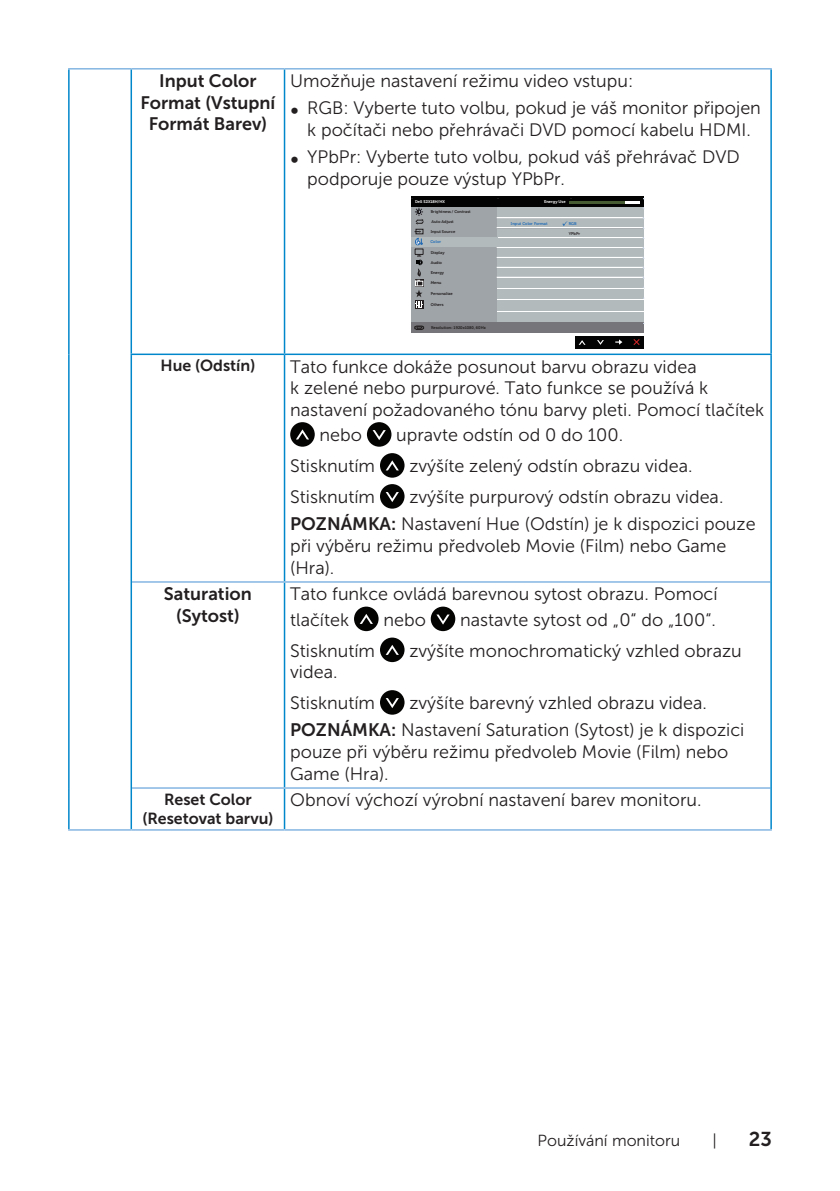
<style>
.page{position:relative;width:840px;height:1191px;background:#fff}
.page>*{position:absolute;margin:0;border:0;box-sizing:border-box;transform-origin:0 0}
.t1{font:20px "Museo Sans For Dell 700";color:#231f20}
.text_OSD_table{font:18px/21.6px "Museo Sans For Dell 300";color:#231f20}
.text_OSD_table-2{font:18px/21.6px "Museo Sans For Dell 700";color:#231f20;text-align:center}
.Table_Paragraph{font:18px "Museo Sans For Dell 300";color:#231f20}
.Table_Paragraph-2{font:16px/19.2px "Museo Sans For Dell 700";color:#231f20;text-align:center}
.t2{font:16px "Museo Sans For Dell 300";color:#231f20}
.t3{font:700 4px "Museo For Dell";color:#231f20}
.t4{font:700 4px "Museo For Dell";color:#1f6bb5}
.t5{font:700 4px "Museo For Dell";color:#fff}
.s1{font-family:"Museo Sans For Dell 700"}
</style>
<div class="page">
<hr style="left:68px;top:68px;width:63px;height:2px;background:#84b6e2">
<hr style="left:68px;top:70px;width:2px;height:284px;background:#0087cb">
<hr style="left:68px;top:354px;width:2px;height:228px;background:#0087cb">
<hr style="left:68px;top:582px;width:2px;height:206px;background:#0087cb">
<hr style="left:68px;top:788px;width:2px;height:41px;background:#0087cb">
<hr style="left:131px;top:68px;width:153px;height:2px;background:#84b6e2">
<hr style="left:284px;top:68px;width:487px;height:2px;background:#84b6e2">
<hr style="left:132px;top:581px;width:152px;height:2px;background:#84b6e2">
<hr style="left:284px;top:581px;width:486px;height:2px;background:#84b6e2">
<hr style="left:132px;top:787px;width:152px;height:1px;background:#84b6e2">
<hr style="left:284px;top:787px;width:486px;height:1px;background:#84b6e2">
<hr style="left:130px;top:70px;width:2px;height:283px;background:#0087cb">
<hr style="left:283px;top:70px;width:2px;height:283px;background:#0087cb">
<hr style="left:770px;top:70px;width:1px;height:283px;background:#0087cb">
<hr style="left:130px;top:353px;width:154px;height:2px;background:#0087cb">
<hr style="left:130px;top:355px;width:2px;height:227px;background:#0087cb">
<hr style="left:284px;top:353px;width:487px;height:2px;background:#0087cb">
<hr style="left:283px;top:355px;width:2px;height:226px;background:#0087cb">
<hr style="left:770px;top:355px;width:1px;height:227px;background:#0087cb">
<hr style="left:130px;top:582px;width:2px;height:206px;background:#0087cb">
<hr style="left:283px;top:583px;width:2px;height:204px;background:#0087cb">
<hr style="left:770px;top:582px;width:1px;height:206px;background:#0087cb">
<hr style="left:130px;top:788px;width:2px;height:41px;background:#0087cb">
<hr style="left:283px;top:788px;width:2px;height:41px;background:#0087cb">
<hr style="left:770px;top:788px;width:1px;height:41px;background:#0087cb">
<hr style="left:68px;top:829px;width:63px;height:1px;background:#84b6e2">
<hr style="left:131px;top:829px;width:153px;height:1px;background:#84b6e2">
<hr style="left:284px;top:829px;width:487px;height:1px;background:#84b6e2">
<div style="left:411px;top:197px;width:232px;height:10px;background:#030303"></div>
<div style="left:411px;top:207px;width:86px;height:115px;background:#9fa4a8"></div>
<div style="left:497px;top:207px;width:146px;height:116px;background:#b2babc"></div>
<div style="left:411px;top:322px;width:232px;height:11px;background:#767579"></div>
<hr style="left:569px;top:201px;width:70px;height:2px;background:#fff">
<hr style="left:569px;top:201px;width:55px;height:2px;background:#465b31">
<div style="left:414px;top:301px;width:9px;height:8px;background:#231f20"></div>
<hr style="left:497px;top:217px;width:145px;height:1px;background:#fff">
<hr style="left:497px;top:218px;width:145px;height:1px;background:#fff">
<hr style="left:497px;top:227px;width:145px;height:1px;background:#fff">
<hr style="left:497px;top:228px;width:145px;height:1px;background:#fff">
<hr style="left:497px;top:237px;width:145px;height:1px;background:#fff">
<hr style="left:497px;top:247px;width:145px;height:1px;background:#fff">
<hr style="left:497px;top:257px;width:145px;height:1px;background:#fff">
<hr style="left:497px;top:267px;width:145px;height:1px;background:#fff">
<hr style="left:497px;top:277px;width:145px;height:1px;background:#fff">
<hr style="left:497px;top:288px;width:145px;height:1px;background:#fff">
<svg style="left:414px;top:326px;width:9px;height:4px"></svg>
<div style="left:574px;top:336px;width:69px;height:13px;background:#030303"></div>
<svg style="left:578px;top:340px;width:7px;height:5px"></svg>
<svg style="left:597px;top:340px;width:6px;height:5px"></svg>
<svg style="left:615px;top:339px;width:7px;height:6px"></svg>
<svg style="left:633px;top:339px;width:7px;height:6px"></svg>
<hr style="left:497px;top:299px;width:145px;height:1px;background:#fff">
<div style="left:411px;top:237px;width:86px;height:10px;background:#b2babc"></div>
<svg style="left:414px;top:208px;width:10px;height:100px"></svg>
<svg style="left:562px;top:221px;width:5px;height:5px"></svg>
<hr style="left:497px;top:311px;width:146px;height:1px;background:#fff">
<div style="left:290px;top:422px;width:24px;height:25px;background:#040503;border-radius:50%"></div>
<svg style="left:296px;top:429px;width:13px;height:10px"></svg>
<div style="left:367px;top:422px;width:24px;height:25px;background:#040503;border-radius:50%"></div>
<svg style="left:372px;top:430px;width:13px;height:10px"></svg>
<div style="left:380px;top:453px;width:24px;height:24px;background:#040503;border-radius:50%"></div>
<svg style="left:386px;top:460px;width:12px;height:10px"></svg>
<div style="left:380px;top:484px;width:24px;height:24px;background:#040503;border-radius:50%"></div>
<svg style="left:385px;top:492px;width:13px;height:10px"></svg>
<div style="left:354px;top:606px;width:24px;height:25px;background:#040503;border-radius:50%"></div>
<svg style="left:359px;top:614px;width:13px;height:10px"></svg>
<div style="left:430px;top:606px;width:25px;height:25px;background:#040503;border-radius:50%"></div>
<svg style="left:436px;top:614px;width:13px;height:10px"></svg>
<div style="left:380px;top:637px;width:24px;height:25px;background:#040503;border-radius:50%"></div>
<svg style="left:385px;top:645px;width:13px;height:10px"></svg>
<div style="left:380px;top:690px;width:24px;height:24px;background:#040503;border-radius:50%"></div>
<svg style="left:385px;top:698px;width:13px;height:10px"></svg>
<p class="text_OSD_table-2" style="left:140px;top:70px;width:136px">Input Color<br>Format (Vstupní<br>Formát Barev)</p>
<p class="text_OSD_table" style="left:290px;top:70px;width:344px">Umožňuje nastavení režimu video vstupu:</p>
<p class="text_OSD_table" style="left:290px;top:98px;width:472px;text-align:center">∞ RGB: Vyberte tuto volbu, pokud je váš monitor připojen k počítači nebo přehrávači DVD pomocí kabelu HDMI.</p>
<p class="text_OSD_table" style="left:307px;top:146px;width:434px;text-indent:-17px">∞ YPbPr: Vyberte tuto volbu, pokud váš přehrávač DVD podporuje pouze výstup YPbPr.</p>
<p class="t3" style="left:430px;top:210px;width:41px">Brightness / Contrast</p>
<p class="t3" style="left:430px;top:229px;width:26px">Input Source</p>
<p class="t3" style="left:430px;top:250px;width:15px">Display</p>
<p class="t3" style="left:430px;top:270px;width:15px">Energy</p>
<p class="t3" style="left:430px;top:280px;width:12px">Menu</p>
<p class="t3" style="left:430px;top:291px;width:24px">Personalize</p>
<p class="t3" style="left:430px;top:303px;width:14px">Others</p>
<p class="t5" style="left:415px;top:200px;width:31px">Dell S2X18H/HX</p>
<p class="t5" style="left:544px;top:200px;width:23px">Energy Use</p>
<p class="t3" style="left:431px;top:219px;width:24px">Auto Adjust</p>
<p class="t4" style="left:430px;top:240px;width:12px">Color</p>
<p class="t4" style="left:510px;top:221px;width:38px">Input Color Format</p>
<p class="t4" style="left:568px;top:222px;width:9px">RGB</p>
<p class="t3" style="left:568px;top:231px;width:13px">YPbPr</p>
<p class="t3" style="left:430px;top:260px;width:13px">Audio</p>
<p class="t3" style="left:431px;top:325px;width:56px">Resolution: 1920x1080, 60Hz</p>
<p class="Table_Paragraph-2" style="left:160px;top:356px;width:96px">Hue (Odstín)</p>
<p class="text_OSD_table" style="left:290px;top:356px;width:475px">Tato funkce dokáže posunout barvu obrazu videa<br>k zelené nebo purpurové. Tato funkce se používá k nastavení požadovaného tónu barvy pleti. Pomocí tlačítek</p>
<p class="text_OSD_table" style="left:319px;top:424px;width:44px">nebo</p>
<p class="text_OSD_table" style="left:396px;top:424px;width:228px">upravte odstín od 0 do 100.</p>
<p class="text_OSD_table" style="left:290px;top:455px;width:86px">Stisknutím</p>
<p class="text_OSD_table" style="left:409px;top:455px;width:284px">zvýšíte zelený odstín obrazu videa.</p>
<p class="text_OSD_table" style="left:290px;top:486px;width:86px">Stisknutím</p>
<p class="text_OSD_table" style="left:409px;top:486px;width:315px">zvýšíte purpurový odstín obrazu videa.</p>
<p class="text_OSD_table" style="left:290px;top:513px;width:466px"><span class="s1">POZNÁMKA:</span> Nastavení Hue (Odstín) je k dispozici pouze při výběru režimu předvoleb Movie (Film) nebo Game (Hra).</p>
<p class="text_OSD_table-2" style="left:164px;top:583px;width:89px">Saturation (Sytost)</p>
<p class="text_OSD_table" style="left:290px;top:581px;width:428px;line-height:25.2px">Tato funkce ovládá barevnou sytost obrazu. Pomocí tlačítek</p>
<p class="text_OSD_table" style="left:383px;top:609px;width:44px">nebo</p>
<p class="text_OSD_table" style="left:460px;top:609px;width:257px">nastavte sytost od „0“ do „100“.</p>
<p class="text_OSD_table" style="left:290px;top:639px;width:86px">Stisknutím</p>
<p class="text_OSD_table" style="left:409px;top:639px;width:334px">zvýšíte monochromatický vzhled obrazu</p>
<p class="text_OSD_table" style="left:290px;top:661px;width:49px">videa.</p>
<p class="text_OSD_table" style="left:290px;top:692px;width:86px">Stisknutím</p>
<p class="text_OSD_table" style="left:409px;top:692px;width:299px">zvýšíte barevný vzhled obrazu videa.</p>
<p class="text_OSD_table" style="left:290px;top:719px;width:455px"><span class="s1">POZNÁMKA:</span> Nastavení Saturation (Sytost) je k dispozici pouze při výběru režimu předvoleb Movie (Film) nebo<br>Game (Hra).</p>
<p class="Table_Paragraph-2" style="left:142px;top:790px;width:132px">Reset Color (Resetovat barvu)</p>
<p class="Table_Paragraph" style="left:290px;top:790px;width:412px">Obnoví výchozí výrobní nastavení barev monitoru.</p>
<p class="t2" style="left:537px;top:1131px;width:144px">Používání monitoru</p>
<p class="t2" style="left:712px;top:1131px;width:6px">|</p>
<p class="t1" style="left:748px;top:1127px;width:25px">23</p>
</div>
